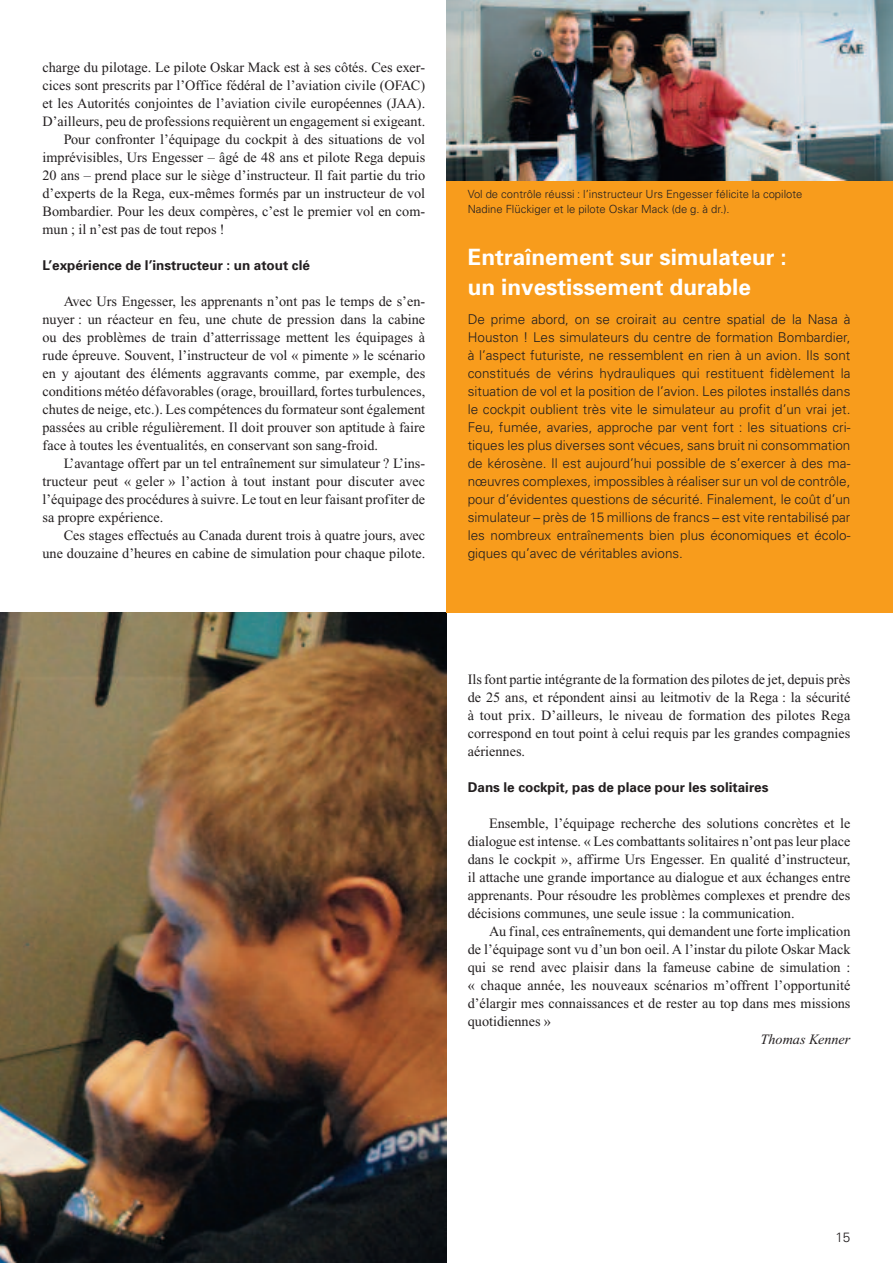
<style>
.page{position:relative;width:893px;height:1263px;background:#fff}
.page>*{position:absolute;margin:0;border:0;box-sizing:border-box;transform-origin:0 0}
.t1{font:700 22.5px/30px "Univers";color:#fff}
.t2{font:14.25px/18px "Times New Roman";color:#231f20;text-align:justify}
.t3{font:italic 14.25px "Times New Roman";color:#231f20}
.t4{font:300 13.5px/18px "Univers";color:#231f20;text-align:justify}
.t5{font:700 13.5px "Univers";color:#231f20}
.t6{font:300 11.25px/15px "Univers";color:#231f20}
</style>
<div class="page">
<img style="left:0;top:612px;width:446px;height:651px">
<div style="left:446px;top:0;width:447px;height:612px;background:#f89c1c"></div>
<img style="left:446px;top:0;width:447px;height:180px">
<p class="t2" style="left:43px;top:60px;width:384px">charge du pilotage. Le pilote Oskar Mack est à ses côtés. Ces exer-</p>
<p class="t2" style="left:43px;top:78px;width:384px">cices sont prescrits par l’Office fédéral de l’aviation civile (OFAC)</p>
<p class="t2" style="left:43px;top:96px;width:384px">et les Autorités conjointes de l’aviation civile européennes (JAA).</p>
<p class="t2" style="left:43px;top:114px;width:384px">D’ailleurs, peu de professions requièrent un engagement si exigeant.</p>
<p class="t2" style="left:64px;top:132px;width:363px">Pour confronter l’équipage du cockpit à des situations de vol</p>
<p class="t2" style="left:43px;top:150px;width:384px">imprévisibles, Urs Engesser – âgé de 48 ans et pilote Rega depuis</p>
<p class="t2" style="left:43px;top:168px;width:384px">20 ans – prend place sur le siège d’instructeur. Il fait partie du trio</p>
<p class="t2" style="left:43px;top:186px;width:384px">d’experts de la Rega, eux-mêmes formés par un instructeur de vol</p>
<p class="t2" style="left:43px;top:204px;width:384px">Bombardier. Pour les deux compères, c’est le premier vol en com-</p>
<p class="t2" style="left:43px;top:222px;width:184px">mun ; il n’est pas de tout repos !</p>
<p class="t5" style="left:43px;top:260px;width:269px">L’expérience de l’instructeur : un atout clé</p>
<p class="t2" style="left:43px;top:294px;width:384px;text-indent:21px">Avec Urs Engesser, les apprenants n’ont pas le temps de s’en&shy;nuyer : un réacteur en feu, une chute de pression dans la cabine ou des problèmes de train d’atterrissage mettent les équipages à rude épreuve. Souvent, l’instructeur de vol « pimente » le scénario en y ajoutant des éléments aggravants comme, par exemple, des conditions météo défavorables (orage, brouillard, fortes turbulences, chutes de neige, etc.). Les compétences du formateur sont également passées au crible régulièrement. Il doit prouver son aptitude à faire face à toutes les éventualités, en conservant son sang-froid.</p>
<p class="t2" style="left:43px;top:456px;width:384px;text-indent:21px">L’avantage offert par un tel entraînement sur simulateur ? L’ins&shy;tructeur peut « geler » l’action à tout instant pour discuter avec l’équipage des procédures à suivre. Le tout en leur faisant profiter de sa propre expérience.</p>
<p class="t2" style="left:43px;top:528px;width:384px;text-align:right">Ces stages effectués au Canada durent trois à quatre jours, avec une douzaine d’heures en cabine de simulation pour chaque pilote.</p>
<p class="t6" style="left:468px;top:187px;width:336px">Vol de contrôle réussi : l’instructeur Urs Engesser félicite la copilote<br>Nadine Flückiger et le pilote Oskar Mack (de g. à dr.).</p>
<h1 class="t1" style="left:468px;top:244px;width:321px">Entraînement sur simulateur : un investissement durable</h1>
<p class="t4" style="left:468px;top:311px;width:384px">De prime abord, on se croirait au centre spatial de la Nasa à Houston ! Les simulateurs du centre de formation Bombardier, à l’aspect futuriste, ne ressemblent en rien à un avion. Ils sont constitués de vérins hydrauliques qui restituent fidèlement la situation de vol et la position de l’avion. Les pilotes installés dans le cockpit oublient très vite le simulateur au profit d’un vrai jet.<br>Feu, fumée, avaries, approche par vent fort : les situations cri&shy;tiques les plus diverses sont vécues, sans bruit ni consommation de kérosène. Il est aujourd’hui possible de s’exercer à des ma&shy;nœuvres complexes, impossibles à réaliser sur un vol de contrôle, pour d’évidentes questions de sécurité. Finalement, le coût d’un simulateur – près de 15 millions de francs – est vite rentabilisé par les nombreux entraînements bien plus économiques et écolo&shy;giques qu’avec de véritables avions.</p>
<p class="t2" style="left:468px;top:672px;width:384px">Ils font partie intégrante de la formation des pilotes de jet, depuis près de 25 ans, et répondent ainsi au leitmotiv de la Rega : la sécurité à tout prix. D’ailleurs, le niveau de formation des pilotes Rega correspond en tout point à celui requis par les grandes compagnies aériennes.</p>
<p class="t5" style="left:468px;top:782px;width:302px">Dans le cockpit, pas de place pour les solitaires</p>
<p class="t2" style="left:468px;top:816px;width:384px;text-indent:21px">Ensemble, l’équipage recherche des solutions concrètes et le dialogue est intense. « Les combattants solitaires n’ont pas leur place dans le cockpit », affirme Urs Engesser. En qualité d’instructeur, il attache une grande importance au dialogue et aux échanges entre apprenants. Pour résoudre les problèmes complexes et prendre des décisions communes, une seule issue : la communication.</p>
<p class="t2" style="left:468px;top:924px;width:384px;text-indent:21px">Au final, ces entraînements, qui demandent une forte implication de l’équipage sont vu d’un bon oeil. A l’instar du pilote Oskar Mack qui se rend avec plaisir dans la fameuse cabine de simulation : « chaque année, les nouveaux scénarios m’offrent l’opportunité d’élargir mes connaissances et de rester au top dans mes missions quotidiennes »</p>
<p class="t3" style="left:760px;top:1034px;width:91px">Thomas Kenner</p>
<p class="t4" style="left:835px;top:1229px;width:17px">15</p>
</div>
